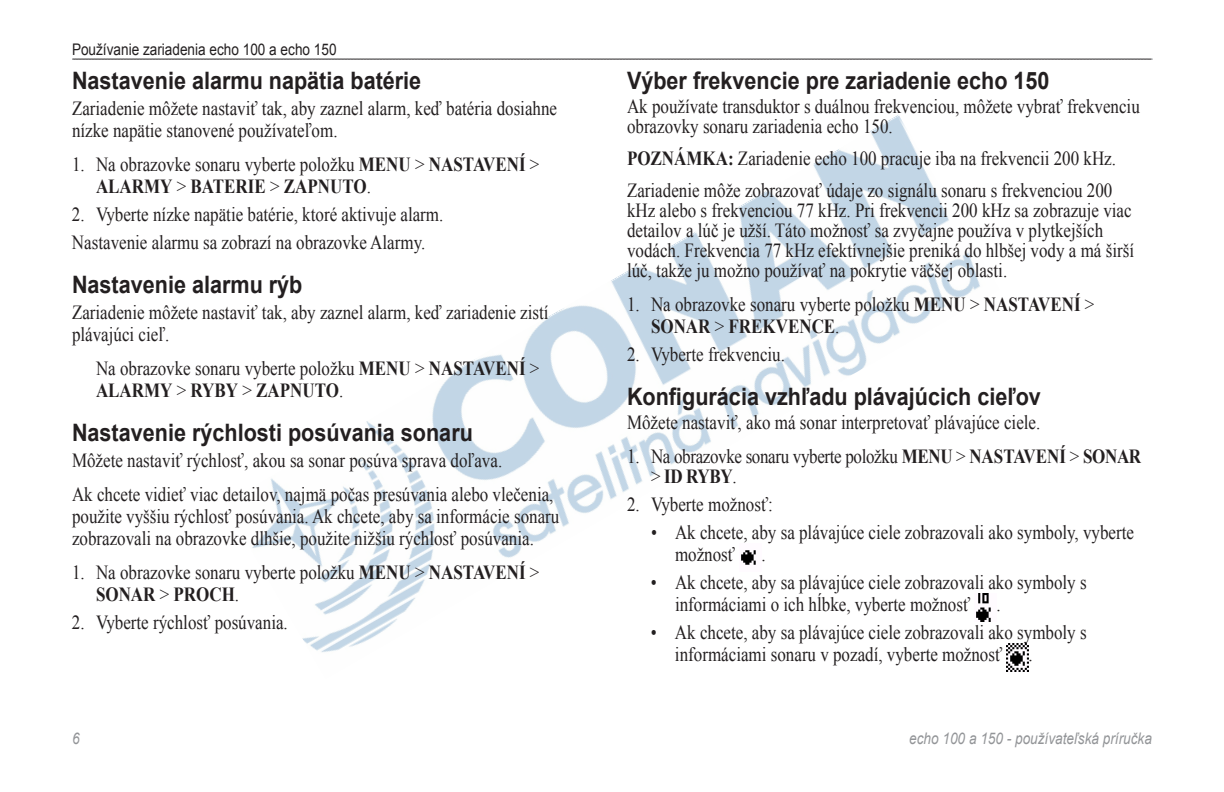
<style>
.page{position:relative;width:1224px;height:792px;background:#fff}
.page>*{position:absolute;margin:0;border:0;box-sizing:border-box;transform-origin:0 0}
.t1{font:700 24px "Arial";color:#231f20;scale:.9 1}
.t2{font:20px/22px "Times New Roman";color:#231f20;scale:.85 1}
.t3{font:20px/20px "Times New Roman";letter-spacing:-.02em;color:#231f20;scale:.85 1}
.t4{font:700 20px "Times New Roman";color:#231f20;scale:.85 1}
.t5{font:16px "Arial";color:#231f20;scale:.85 1}
.t6{font:italic 16px "Arial";color:#939598;scale:.85 1}
.s1{font-weight:700}
</style>
<div class="page">
<svg style="left:72px;top:59px;width:1081px;height:1px"></svg>
<img style="left:252px;top:115px;width:739px;height:537px">
<img style="left:739px;top:543px;width:22px;height:28px">
<img style="left:974px;top:593px;width:17px;height:28px">
<img style="left:1007px;top:643px;width:22px;height:28px">
<p class="t5" style="left:72px;top:39px;width:313px">Používanie zariadenia echo 100 a echo 150</p>
<p class="t1" style="left:72px;top:65px;width:390px">Nastavenie alarmu napätia batérie</p>
<p class="t2" style="left:72px;top:97px;width:572px">Zariadenie môžete nastaviť tak, aby zaznel alarm, keď batéria dosiahne nízke napätie stanovené používateľom.</p>
<p class="t2" style="left:96px;top:153px;width:523px;text-indent:-24px">1. Na obrazovke sonaru vyberte položku <span class="s1">MENU</span> &gt; <span class="s1">NASTAVENÍ</span> &gt;<br><span class="s1">ALARMY</span> &gt; <span class="s1">BATERIE</span> &gt; <span class="s1">ZAPNUTO</span>.</p>
<p class="t2" style="left:72px;top:200px;width:439px;line-height:28px">2. Vyberte nízke napätie batérie, ktoré aktivuje alarm.<br>Nastavenie alarmu sa zobrazí na obrazovke Alarmy.</p>
<p class="t1" style="left:72px;top:269px;width:258px">Nastavenie alarmu rýb</p>
<p class="t2" style="left:72px;top:301px;width:562px">Zariadenie môžete nastaviť tak, aby zaznel alarm, keď zariadenie zistí plávajúci cieľ.</p>
<p class="t2" style="left:96px;top:357px;width:523px">Na obrazovke sonaru vyberte položku <span class="s1">MENU</span> &gt; <span class="s1">NASTAVENÍ</span> &gt;<br><span class="s1">ALARMY</span> &gt; <span class="s1">RYBY</span> &gt; <span class="s1">ZAPNUTO</span>.</p>
<p class="t1" style="left:72px;top:417px;width:447px">Nastavenie rýchlosti posúvania sonaru</p>
<p class="t2" style="left:72px;top:443px;width:568px;line-height:34px">Môžete nastaviť rýchlosť, akou sa sonar posúva sprava doľava.<br>Ak chcete vidieť viac detailov, najmä počas presúvania alebo vlečenia,</p>
<p class="t2" style="left:72px;top:505px;width:575px">použite vyššiu rýchlosť posúvania. Ak chcete, aby sa informácie sonaru zobrazovali na obrazovke dlhšie, použite nižšiu rýchlosť posúvania.</p>
<p class="t2" style="left:96px;top:561px;width:523px;text-indent:-24px">1. Na obrazovke sonaru vyberte položku <span class="s1">MENU</span> &gt; <span class="s1">NASTAVENÍ</span> &gt;<br><span class="s1">SONAR</span> &gt; <span class="s1">PROCH</span>.</p>
<p class="t2" style="left:72px;top:611px;width:255px">2. Vyberte rýchlosť posúvania.</p>
<p class="t1" style="left:627px;top:65px;width:471px">Výber frekvencie pre zariadenie echo 150</p>
<p class="t2" style="left:627px;top:96px;width:605px;line-height:20px">Ak používate transduktor s duálnou frekvenciou, môžete vybrať frekvenciu obrazovky sonaru zariadenia echo 150.</p>
<p class="t4" style="left:627px;top:145px;width:88px">POZNÁMKA</p>
<p class="t2" style="left:627px;top:142px;width:577px;line-height:32px;text-align:right"><span class="s1">:</span> Zariadenie echo 100 pracuje iba na frekvencii 200 kHz.<br>Zariadenie môže zobrazovať údaje zo signálu sonaru s frekvenciou 200</p>
<p class="t2" style="left:627px;top:200px;width:598px;line-height:20px">kHz alebo s frekvenciou 77 kHz. Pri frekvencii 200 kHz sa zobrazuje viac detailov a lúč je užší. Táto možnosť sa zvyčajne používa v plytkejších vodách. Frekvencia 77 kHz efektívnejšie preniká do hlbšej vody a má širší lúč, takže ju možno používať na pokrytie väčšej oblasti.</p>
<p class="t2" style="left:651px;top:293px;width:523px;text-indent:-24px">1. Na obrazovke sonaru vyberte položku <span class="s1">MENU</span> &gt; <span class="s1">NASTAVENÍ</span> &gt;<br><span class="s1">SONAR</span> &gt; <span class="s1">FREKVENCE</span>.</p>
<p class="t2" style="left:627px;top:343px;width:187px">2. Vyberte frekvenciu.</p>
<p class="t1" style="left:627px;top:381px;width:461px">Konfigurácia vzhľadu plávajúcich cieľov</p>
<p class="t2" style="left:627px;top:411px;width:488px">Môžete nastaviť, ako má sonar interpretovať plávajúce ciele.</p>
<p class="t3" style="left:651px;top:446px;width:578px;text-indent:-24px">1. Na obrazovke sonaru vyberte položku <span class="s1">MENU</span> &gt; <span class="s1">NASTAVENÍ</span> &gt; <span class="s1">SONAR </span>&gt; <span class="s1">ID RYBY</span>.</p>
<p class="t2" style="left:627px;top:493px;width:173px">2. Vyberte možnosť:</p>
<p class="t2" style="left:675px;top:521px;width:542px;text-indent:-24px">• Ak chcete, aby sa plávajúce ciele zobrazovali ako symboly, vyberte možnosť</p>
<p class="t2" style="left:761px;top:543px;width:6px">.</p>
<p class="t2" style="left:675px;top:571px;width:486px;text-indent:-24px">• Ak chcete, aby sa plávajúce ciele zobrazovali ako symboly s informáciami o ich hĺbke, vyberte možnosť</p>
<p class="t2" style="left:996px;top:593px;width:6px">.</p>
<p class="t2" style="left:675px;top:621px;width:486px;text-indent:-24px">• Ak chcete, aby sa plávajúce ciele zobrazovali ako symboly s informáciami sonaru v pozadí, vyberte možnosť</p>
<p class="t2" style="left:1029px;top:643px;width:6px">.</p>
<p class="t6" style="left:72px;top:728px;width:10px">6</p>
<p class="t6" style="left:909px;top:728px;width:287px">echo 100 a 150 - používateľská príručka</p>
</div>
